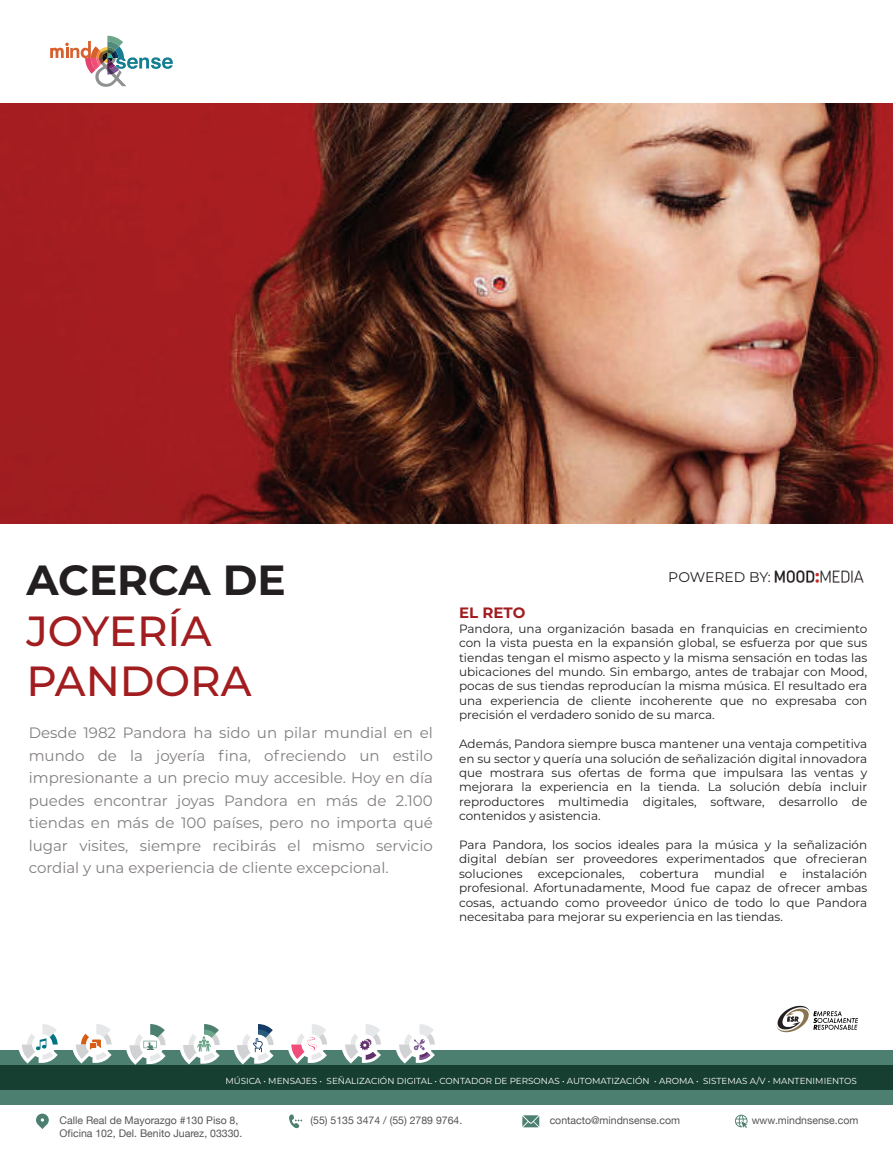
<style>
.page{position:relative;width:893px;height:1149px;background:#fff}
.page>*{position:absolute;margin:0;border:0;box-sizing:border-box;transform-origin:0 0}
.t1{font:500 42.15px/50.6px "Montserrat";color:#a11d20}
.t2{font:700 42.15px "Montserrat";color:#231f20}
.t3{font:15px/22.5px "Montserrat";color:#827e80;text-align:justify}
.t4{font:700 15px "Montserrat";color:#a21d20}
.t5{font:13.95px "Montserrat";color:#231f20}
.t6{font:12px/14.4px "Montserrat";color:#231f20;text-align:justify}
.t7{font:10.5px "Helvetica Neue";color:#565555}
.t8{font:8.7px "Montserrat";color:#fff}
</style>
<div class="page">
<svg style="left:50px;top:36px;width:123px;height:51px"></svg>
<img style="left:0;top:103px;width:893px;height:420px">
<svg style="left:776px;top:1005px;width:82px;height:28px"></svg>
<div style="left:0;top:1049px;width:893px;height:55px;background:#4d7f70"></div>
<div style="left:0;top:1064px;width:893px;height:25px;background:#173f31"></div>
<svg style="left:735px;top:1114px;width:12px;height:13px"></svg>
<svg style="left:36px;top:1113px;width:13px;height:15px"></svg>
<svg style="left:289px;top:1114px;width:13px;height:13px"></svg>
<svg style="left:522px;top:1115px;width:17px;height:11px"></svg>
<svg style="left:288px;top:1024px;width:43px;height:39px"></svg>
<svg style="left:341px;top:1024px;width:44px;height:39px"></svg>
<svg style="left:395px;top:1024px;width:44px;height:39px"></svg>
<svg style="left:18px;top:1024px;width:43px;height:39px"></svg>
<svg style="left:72px;top:1024px;width:43px;height:39px"></svg>
<svg style="left:179px;top:1024px;width:44px;height:39px"></svg>
<svg style="left:126px;top:1024px;width:43px;height:40px"></svg>
<svg style="left:233px;top:1024px;width:44px;height:40px"></svg>
<img style="left:774px;top:570px;width:89px;height:13px">
<h1 class="t2" style="left:26px;top:549px;width:261px">ACERCA DE</h1>
<h1 class="t1" style="left:26px;top:603px;width:227px">JOYERÍA<br>PANDORA</h1>
<p class="t3" style="left:29px;top:721px;width:406px">Desde 1982 Pandora ha sido un pilar mundial en el mundo de la joyería fina, ofreciendo un estilo impresionante a un precio muy accesible. Hoy en día puedes encontrar joyas Pandora en más de 2.100 tiendas en más de 100 países, pero no importa qué lugar visites, siempre recibirás el mismo servicio cordial y una experiencia de cliente excepcional.</p>
<p class="t5" style="left:668px;top:567px;width:104px">POWERED BY:</p>
<p class="t4" style="left:459px;top:602px;width:68px">EL RETO</p>
<p class="t6" style="left:459px;top:620px;width:410px">Pandora, una organización basada en franquicias en crecimiento con la vista puesta en la expansión global, se esfuerza por que sus tiendas tengan el mismo aspecto y la misma sensación en todas las ubicaciones del mundo. Sin embargo, antes de trabajar con Mood, pocas de sus tiendas reproducían la misma música. El resultado era una experiencia de cliente incoherente que no expresaba con precisión el verdadero sonido de su marca.</p>
<p class="t6" style="left:459px;top:736px;width:410px">Además, Pandora siempre busca mantener una ventaja competitiva en su sector y quería una solución de señalización digital innovadora que mostrara sus ofertas de forma que impulsara las ventas y mejorara la experiencia en la tienda. La solución debía incluir reproductores multimedia digitales, software, desarrollo de contenidos y asistencia.</p>
<p class="t6" style="left:459px;top:836px;width:410px">Para Pandora, los socios ideales para la música y la señalización digital debían ser proveedores experimentados que ofrecieran soluciones</p>
<p class="t6" style="left:459px;top:865px;width:410px;text-indent:343px">instalación profesional. Afortunadamente, Mood fue capaz de ofrecer ambas cosas, actuando como proveedor único de todo lo que Pandora necesitaba para mejorar su experiencia en las tiendas.</p>
<p class="t6" style="left:538px;top:865px;width:88px">excepcionales,</p>
<p class="t6" style="left:640px;top:865px;width:61px">cobertura</p>
<p class="t6" style="left:714px;top:865px;width:52px">mundial</p>
<p class="t6" style="left:780px;top:865px;width:9px">e</p>
<p class="t8" style="left:225px;top:1074px;width:633px">MÚSICA • MENSAJES • SEÑALIZACIÓN DIGITAL • CONTADOR DE PERSONAS • AUTOMATIZACIÓN • AROMA • SISTEMAS A/V • MANTENIMIENTOS</p>
<p class="t7" style="left:60px;top:1112px;width:180px">Calle Real de Mayorazgo #130 Piso 8,</p>
<p class="t7" style="left:752px;top:1112px;width:108px">www.mindnsense.com</p>
<p class="t7" style="left:60px;top:1124px;width:184px">Oficina 102, Del. Benito Juarez, 03330.</p>
<p class="t7" style="left:311px;top:1112px;width:153px">(55) 5135 3474 / (55) 2789 9764.</p>
<p class="t7" style="left:550px;top:1112px;width:132px">contacto@mindnsense.com</p>
</div>
